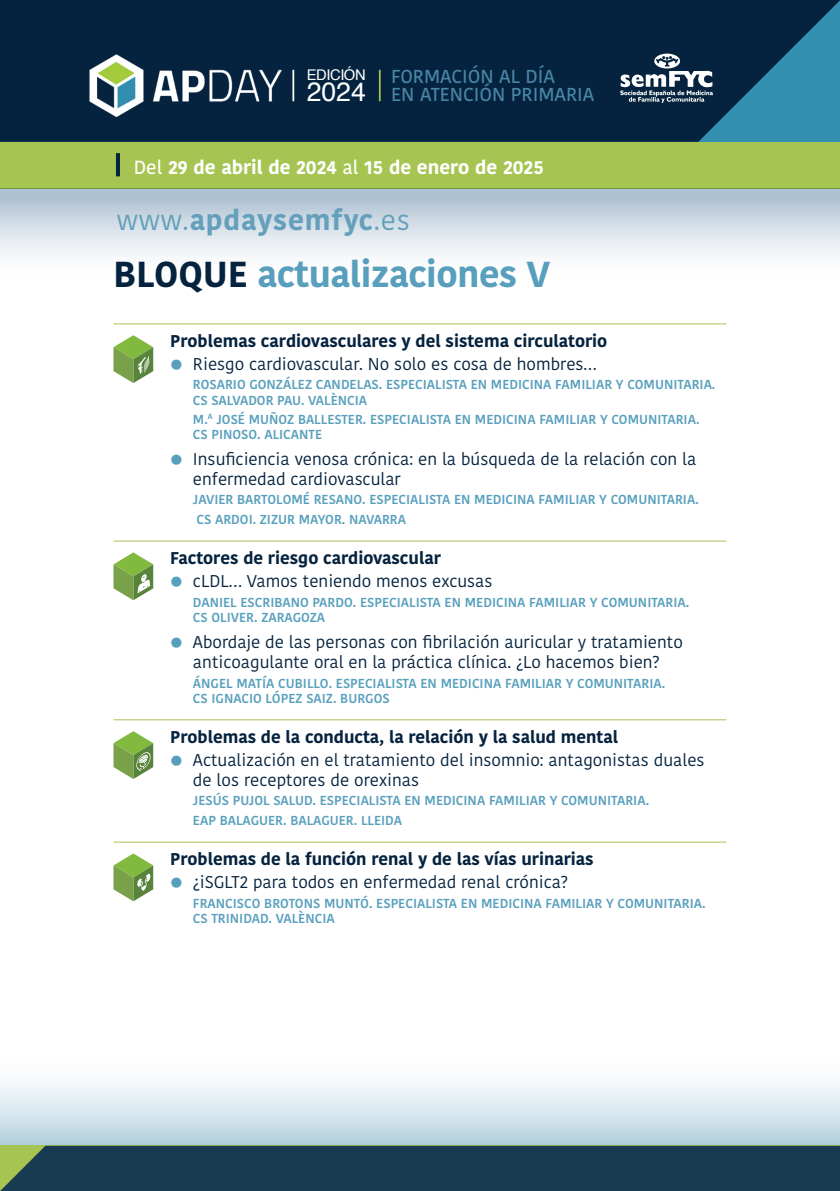
<style>
.page{position:relative;width:840px;height:1191px;background:#fff}
.page>*{position:absolute;margin:0;border:0;box-sizing:border-box;transform-origin:0 0}
.t1{font:700 36px "Kohinoor Bangla";letter-spacing:-.01em;color:#579fbd}
.t2{font:700 28px "Kohinoor Bangla";letter-spacing:.03em;color:#64a0bc}
.t3{font:26.6px "Helvetica";color:#fff}
.t4{font:700 19px "Kohinoor Telugu";color:#fff}
.t5{font:500 18.6px/18px "Kohinoor Telugu";color:#4986a5}
.t6{font:17px/20px "Kohinoor Bangla";color:#05233e}
.t7{font:700 17px "Kohinoor Bangla";color:#05233e}
.t8{font:14.8px "Helvetica";letter-spacing:-.03em;color:#fff}
.t9{font:600 13px/15.6px "Kohinoor Bangla";color:#579fbd}
.s1{font-weight:500}
.s2{font-weight:400}
.s3{color:#05233e}
</style>
<div class="page">
<svg style="left:0;top:1082px;width:839px;height:63px;background:#d6e5ed"></svg>
<div style="left:0;top:188px;width:839px;height:121px;background:linear-gradient(to bottom,#b4c6d6,#fff)"></div>
<div style="left:0;top:142px;width:839px;height:46px;background:#a6c451"></div>
<svg style="left:0;top:0;width:839px;height:142px;background:#092e49"></svg>
<div style="left:0;top:1145px;width:839px;height:46px;background:#193b51"></div>
<hr style="left:113px;top:323px;width:613px;height:1px;background:#a6c451">
<hr style="left:113px;top:540px;width:613px;height:1px;background:#a6c451">
<hr style="left:113px;top:719px;width:613px;height:1px;background:#a6c451">
<hr style="left:113px;top:841px;width:613px;height:1px;background:#a6c451">
<svg style="left:113px;top:335px;width:40px;height:48px"></svg>
<svg style="left:113px;top:552px;width:40px;height:48px"></svg>
<svg style="left:113px;top:731px;width:40px;height:48px"></svg>
<svg style="left:113px;top:853px;width:40px;height:48px"></svg>
<img style="left:617px;top:53px;width:96px;height:53px">
<hr style="left:116px;top:153px;width:4px;height:23px;background:#05233e">
<img style="left:85px;top:45px;width:200px;height:81px">
<hr style="left:292px;top:70px;width:2px;height:31px;background:#fff">
<hr style="left:378px;top:70px;width:2px;height:31px;background:#a6c451">
<p class="t8" style="left:307px;top:63px;width:60px">EDICIÓN</p>
<h3 class="t3" style="left:306px;top:71px;width:61px">2024</h3>
<h3 class="t5" style="left:391px;top:68px;width:204px">FORMACIÓN AL DÍA<br>EN ATENCIÓN PRIMARIA</h3>
<h3 class="t4" style="left:134px;top:156px;width:411px"><span class="s1">Del</span> 29 de abril de 2024 <span class="s1">al</span> 15 de enero de 2025</h3>
<h2 class="t2" style="left:117px;top:196px;width:294px"><span class="s2">www.</span>apdaysemfyc<span class="s2">.es</span></h2>
<h1 class="t1" style="left:113px;top:243px;width:438px"><span class="s3">BLOQUE</span> actualizaciones V</h1>
<h3 class="t7" style="left:170px;top:326px;width:438px">Problemas cardiovasculares y del sistema circulatorio</h3>
<h3 class="t6" style="left:193px;top:353px;width:405px">Riesgo cardiovascular. No solo es cosa de hombres…</h3>
<p class="t9" style="left:193px;top:376px;width:523px">ROSARIO GONZÁLEZ CANDELAS. ESPECIALISTA EN MEDICINA FAMILIAR Y COMUNITARIA.<br>CS SALVADOR PAU. VALÈNCIA</p>
<p class="t9" style="left:193px;top:411px;width:508px">M.<sup>A</sup> JOSÉ MUÑOZ BALLESTER. ESPECIALISTA EN MEDICINA FAMILIAR Y COMUNITARIA.<br>CS PINOSO. ALICANTE</p>
<h3 class="t6" style="left:193px;top:448px;width:504px">Insuficiencia venosa crónica: en la búsqueda de la relación con la enfermedad cardiovascular</h3>
<p class="t9" style="left:193px;top:489px;width:507px;line-height:20px">JAVIER BARTOLOMÉ RESANO. ESPECIALISTA EN MEDICINA FAMILIAR Y COMUNITARIA.<br>CS ARDOI. ZIZUR MAYOR. NAVARRA</p>
<h3 class="t7" style="left:170px;top:543px;width:272px">Factores de riesgo cardiovascular</h3>
<h3 class="t6" style="left:193px;top:571px;width:301px">cLDL… Vamos teniendo menos excusas</h3>
<p class="t9" style="left:193px;top:594px;width:497px">DANIEL ESCRIBANO PARDO. ESPECIALISTA EN MEDICINA FAMILIAR Y COMUNITARIA.<br>CS OLIVER. ZARAGOZA</p>
<h3 class="t6" style="left:193px;top:631px;width:491px">Abordaje de las personas con fibrilación auricular y tratamiento anticoagulante oral en la práctica clínica. ¿Lo hacemos bien?</h3>
<p class="t9" style="left:193px;top:674px;width:473px">ÁNGEL MATÍA CUBILLO. ESPECIALISTA EN MEDICINA FAMILIAR Y COMUNITARIA.<br>CS IGNACIO LÓPEZ SAIZ. BURGOS</p>
<h3 class="t7" style="left:170px;top:722px;width:449px">Problemas de la conducta, la relación y la salud mental</h3>
<h3 class="t6" style="left:193px;top:749px;width:513px">Actualización en el tratamiento del insomnio: antagonistas duales de los receptores de orexinas</h3>
<p class="t9" style="left:193px;top:790px;width:457px;line-height:20px">JESÚS PUJOL SALUD. ESPECIALISTA EN MEDICINA FAMILIAR Y COMUNITARIA.<br>EAP BALAGUER. BALAGUER. LLEIDA</p>
<h3 class="t7" style="left:170px;top:844px;width:424px">Problemas de la función renal y de las vías urinarias</h3>
<h3 class="t6" style="left:193px;top:872px;width:376px">¿iSGLT2 para todos en enfermedad renal crónica?</h3>
<p class="t9" style="left:193px;top:895px;width:514px">FRANCISCO BROTONS MUNTÓ. ESPECIALISTA EN MEDICINA FAMILIAR Y COMUNITARIA.<br>CS TRINIDAD. VALÈNCIA</p>
</div>
